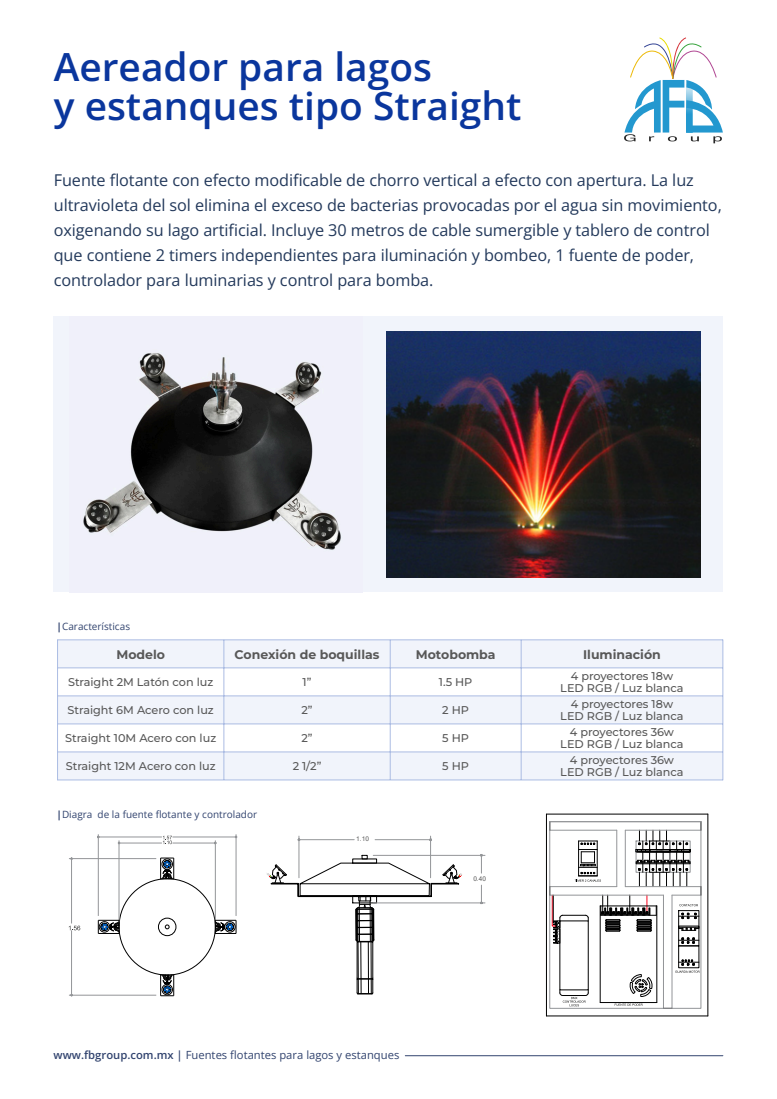
<style>
.page{position:relative;width:777px;height:1099px;background:#fff}
.page>*{position:absolute;margin:0;border:0;box-sizing:border-box;transform-origin:0 0}
.t1{font:600 38.88px "Open Sans";color:#0a369d}
.t2{font:16.25px "Open Sans";letter-spacing:-.005em;color:#23395b}
.t3{font:700 12.5px "Montserrat";color:#585858}
.t4{font:500 11.25px "Montserrat";color:#585858}
.t5{font:11.25px "Open Sans";color:#32446f}
.t6{font:10px "Open Sans";color:#32446f}
.t7{font:6.5px "Arial";color:#585858}
.s1{font-weight:700}
.s2{font-weight:600}
</style>
<div class="page">
<div style="left:54px;top:317px;width:669px;height:275px;background:#f1f4fb"></div>
<img style="left:83px;top:353px;width:258px;height:197px">
<img style="left:387px;top:331px;width:313px;height:246px">
<hr style="left:405px;top:1055px;width:318px;height:1px;background:#32446f">
<svg style="left:624px;top:37px;width:99px;height:106px"></svg>
<div style="left:158px;top:918px;width:18px;height:18px;border:1px solid #000;border-radius:50%"></div>
<svg style="left:165px;top:925px;width:4px;height:4px"></svg>
<hr style="left:119px;top:840px;width:1px;height:82px;background:#939598">
<hr style="left:215px;top:840px;width:1px;height:82px;background:#939598">
<hr style="left:119px;top:843px;width:43px;height:1px;background:#939598">
<hr style="left:172px;top:843px;width:43px;height:1px;background:#939598">
<svg style="left:163px;top:836px;width:9px;height:8px"></svg>
<svg style="left:69px;top:925px;width:11px;height:5px"></svg>
<hr style="left:98px;top:834px;width:1px;height:82px;background:#939598">
<hr style="left:236px;top:834px;width:1px;height:82px;background:#939598">
<hr style="left:98px;top:837px;width:64px;height:1px;background:#939598">
<hr style="left:172px;top:837px;width:64px;height:1px;background:#939598">
<hr style="left:69px;top:858px;width:87px;height:1px;background:#939598">
<hr style="left:69px;top:995px;width:87px;height:1px;background:#939598">
<hr style="left:71px;top:858px;width:1px;height:65px;background:#939598">
<hr style="left:71px;top:930px;width:1px;height:65px;background:#939598">
<svg style="left:215px;top:920px;width:22px;height:14px"></svg>
<svg style="left:160px;top:974px;width:15px;height:22px"></svg>
<svg style="left:160px;top:858px;width:15px;height:21px"></svg>
<svg style="left:98px;top:920px;width:22px;height:14px"></svg>
<hr style="left:373px;top:855px;width:112px;height:1px;background:#939598">
<hr style="left:373px;top:902px;width:112px;height:1px;background:#939598">
<svg style="left:480px;top:854px;width:3px;height:19px"></svg>
<svg style="left:480px;top:885px;width:3px;height:19px"></svg>
<hr style="left:299px;top:836px;width:1px;height:42px;background:#939598">
<hr style="left:430px;top:836px;width:1px;height:42px;background:#939598">
<hr style="left:299px;top:839px;width:55px;height:1px;background:#939598">
<hr style="left:375px;top:839px;width:56px;height:1px;background:#939598">
<hr style="left:373px;top:943px;width:1px;height:50px;background:#000">
<hr style="left:358px;top:942px;width:1px;height:51px;background:#000">
<hr style="left:361px;top:942px;width:1px;height:51px;background:#000">
<hr style="left:371px;top:942px;width:1px;height:51px;background:#000">
<hr style="left:368px;top:942px;width:1px;height:51px;background:#000">
<svg style="left:358px;top:977px;width:15px;height:3px"></svg>
<hr style="left:357px;top:943px;width:1px;height:50px;background:#000">
<svg style="left:357px;top:992px;width:16px;height:3px"></svg>
<svg style="left:267px;top:855px;width:195px;height:88px"></svg>
<hr style="left:600px;top:1002px;width:57px;height:1px;background:#000">
<hr style="left:600px;top:906px;width:1px;height:96px;background:#000">
<hr style="left:657px;top:906px;width:1px;height:96px;background:#000">
<svg style="left:629px;top:974px;width:24px;height:23px"></svg>
<svg style="left:560px;top:990px;width:29px;height:16px"></svg>
<div style="left:679px;top:910px;width:20px;height:36px;border:1px solid #000"></div>
<hr style="left:546px;top:814px;width:1px;height:202px;background:#000">
<hr style="left:708px;top:814px;width:1px;height:202px;background:#000">
<hr style="left:546px;top:1016px;width:162px;height:1px;background:#000">
<hr style="left:546px;top:814px;width:162px;height:1px;background:#000">
<hr style="left:663px;top:895px;width:1px;height:113px;background:#939598">
<hr style="left:672px;top:895px;width:1px;height:113px;background:#939598">
<svg style="left:615px;top:1003px;width:28px;height:3px"></svg>
<svg style="left:675px;top:960px;width:25px;height:13px"></svg>
<svg style="left:550px;top:821px;width:152px;height:123px"></svg>
<svg style="left:58px;top:640px;width:665px;height:139px;fill:#f1f4fb"></svg>
<hr style="left:57px;top:639px;width:1px;height:141px;background:#abbce3">
<hr style="left:723px;top:639px;width:1px;height:141px;background:#abbce3">
<hr style="left:224px;top:640px;width:1px;height:140px;background:#abbce3">
<hr style="left:390px;top:640px;width:1px;height:140px;background:#abbce3">
<hr style="left:521px;top:640px;width:1px;height:140px;background:#abbce3">
<hr style="left:58px;top:639px;width:665px;height:1px;background:#abbce3">
<hr style="left:58px;top:667px;width:665px;height:1px;background:#abbce3">
<hr style="left:58px;top:695px;width:665px;height:1px;background:#abbce3">
<hr style="left:58px;top:723px;width:665px;height:1px;background:#abbce3">
<hr style="left:58px;top:751px;width:665px;height:1px;background:#abbce3">
<hr style="left:58px;top:779px;width:665px;height:1px;background:#abbce3">
<p class="t1" style="left:54px;top:39px;width:380px">Aereador para lagos</p>
<p class="t1" style="left:54px;top:78px;width:469px">y estanques tipo Straight</p>
<p class="t2" style="left:54px;top:169px;width:642px">Fuente flotante con efecto modificable de chorro vertical a efecto con apertura. La luz</p>
<p class="t2" style="left:54px;top:194px;width:670px">ultravioleta del sol elimina el exceso de bacterias provocadas por el agua sin movimiento,</p>
<p class="t2" style="left:54px;top:219px;width:658px">oxigenando su lago artificial. Incluye 30 metros de cable sumergible y tablero de control</p>
<p class="t2" style="left:54px;top:244px;width:642px">que contiene 2 timers independientes para iluminación y bombeo, 1 fuente de poder,</p>
<p class="t2" style="left:54px;top:269px;width:381px">controlador para luminarias y control para bomba.</p>
<p class="t6" style="left:57px;top:619px;width:75px"><span class="s1">|</span>Características</p>
<p class="t3" style="left:116px;top:646px;width:50px">Modelo</p>
<p class="t3" style="left:235px;top:646px;width:146px">Conexión de boquillas</p>
<p class="t3" style="left:416px;top:646px;width:81px">Motobomba</p>
<p class="t3" style="left:583px;top:646px;width:79px">Iluminación</p>
<p class="t4" style="left:68px;top:675px;width:147px">Straight 2M Latón con luz</p>
<p class="t4" style="left:303px;top:675px;width:10px">1”</p>
<p class="t4" style="left:439px;top:675px;width:35px">1.5 HP</p>
<p class="t4" style="left:571px;top:669px;width:104px">4 proyectores 18w</p>
<p class="t4" style="left:560px;top:681px;width:125px">LED RGB / Luz blanca</p>
<p class="t4" style="left:68px;top:703px;width:148px">Straight 6M Acero con luz</p>
<p class="t4" style="left:301px;top:703px;width:13px">2”</p>
<p class="t4" style="left:442px;top:703px;width:28px">2 HP</p>
<p class="t4" style="left:571px;top:697px;width:104px">4 proyectores 18w</p>
<p class="t4" style="left:560px;top:709px;width:125px">LED RGB / Luz blanca</p>
<p class="t4" style="left:65px;top:731px;width:152px">Straight 10M Acero con luz</p>
<p class="t4" style="left:301px;top:731px;width:13px">2”</p>
<p class="t4" style="left:442px;top:731px;width:28px">5 HP</p>
<p class="t4" style="left:570px;top:725px;width:106px">4 proyectores 36w</p>
<p class="t4" style="left:560px;top:737px;width:125px">LED RGB / Luz blanca</p>
<p class="t4" style="left:66px;top:759px;width:151px">Straight 12M Acero con luz</p>
<p class="t4" style="left:293px;top:759px;width:30px">2 1/2”</p>
<p class="t4" style="left:442px;top:759px;width:28px">5 HP</p>
<p class="t4" style="left:570px;top:753px;width:106px">4 proyectores 36w</p>
<p class="t4" style="left:560px;top:765px;width:125px">LED RGB / Luz blanca</p>
<p class="t6" style="left:57px;top:807px;width:202px"><span class="s1">|</span>Diagra de la fuente flotante y controlador</p>
<p class="t7" style="left:356px;top:836px;width:14px">1.10</p>
<p class="t5" style="left:54px;top:1046px;width:347px"><span class="s2">www.fbgroup.com.mx |</span> Fuentes flotantes para lagos y estanques</p>
<p class="t7" style="left:473px;top:876px;width:14px">0.40</p>
</div>
